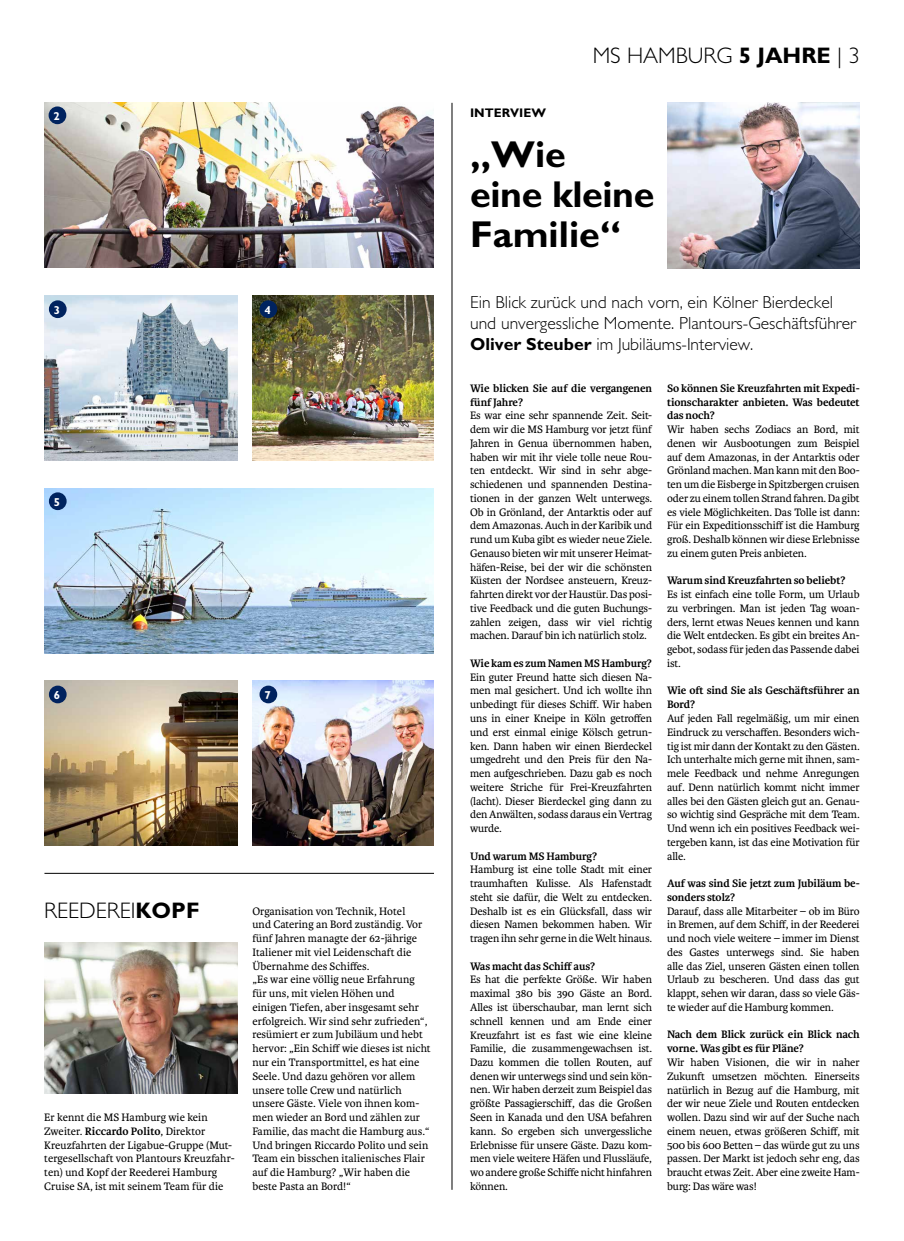
<style>
.page{position:relative;width:904px;height:1241px;background:#fff}
.page>*{position:absolute;margin:0;border:0;box-sizing:border-box;transform-origin:0 0}
.t1{font:700 37.5px/40px "Gill Alt One";letter-spacing:-.005em;color:#000}
.t2{font:300 22.5px "Gill Alt One";color:#000}
.t3{font:300 17.5px/21px "Gill Alt One";color:#000}
.t4{font:700 12.5px "Gill Alt One";color:#000}
.t5{font:11.5px/13.8px "Karmina";letter-spacing:-.005em;color:#000;text-align:justify}
.t6{font:700 11.5px/13.8px "Karmina";letter-spacing:-.01em;color:#000}
.t7{font:700 11.5px "Gill Alt One";color:#fff}
.s1{font-weight:700}
</style>
<div class="page">
<img style="left:44px;top:680px;width:193px;height:165px">
<img style="left:667px;top:103px;width:192px;height:165px">
<hr style="left:451px;top:103px;width:1px;height:1086px;background:#000">
<img style="left:44px;top:295px;width:193px;height:165px">
<img style="left:44px;top:488px;width:389px;height:165px">
<img style="left:252px;top:295px;width:181px;height:165px">
<hr style="left:44px;top:872px;width:390px;height:1px;background:#000">
<img style="left:44px;top:942px;width:193px;height:151px">
<img style="left:252px;top:680px;width:182px;height:165px">
<div style="left:49px;top:685px;width:18px;height:18px;background:#00235f;border-radius:50%"></div>
<div style="left:259px;top:685px;width:18px;height:18px;background:#00235f;border-radius:50%"></div>
<div style="left:259px;top:300px;width:18px;height:18px;background:#00235f;border-radius:50%"></div>
<div style="left:49px;top:492px;width:18px;height:18px;background:#00235f;border-radius:50%"></div>
<img style="left:44px;top:102px;width:390px;height:166px">
<div style="left:49px;top:300px;width:18px;height:18px;background:#00235f;border-radius:50%"></div>
<div style="left:49px;top:106px;width:17px;height:18px;background:#00235f;border-radius:50%"></div>
<p class="t7" style="left:54px;top:109px;width:8px">2</p>
<p class="t4" style="left:470px;top:105px;width:77px">INTERVIEW</p>
<h2 class="t2" style="left:592px;top:43px;width:268px">MS HAMBURG <span class="s1">5 JAHRE</span> | 3</h2>
<p class="t7" style="left:54px;top:303px;width:8px">3</p>
<p class="t7" style="left:54px;top:495px;width:8px">5</p>
<p class="t7" style="left:264px;top:303px;width:8px">4</p>
<p class="t7" style="left:54px;top:688px;width:8px">6</p>
<p class="t7" style="left:264px;top:688px;width:8px">7</p>
<h2 class="t2" style="left:44px;top:897px;width:157px">REEDEREI<span class="s1">KOPF</span></h2>
<p class="t5" style="left:44px;top:1110px;width:192px;text-align:left">Er kennt die MS Hamburg wie kein Zweiter. <span class="s1">Riccardo Polito</span>, Direktor Kreuzfahrten der Ligabue-Gruppe (Mut&shy;tergesellschaft von Plantours Kreuzfahr&shy;ten) und Kopf der Reederei Hamburg Cruise SA, ist mit seinem Team für die</p>
<p class="t5" style="left:252px;top:904px;width:180px;text-align:left">Organisation von Technik, Hotel<br>und Catering an Bord zuständig. Vor fünf Jahren managte der 62-jährige Italiener mit viel Leidenschaft die Übernahme des Schiffes.<br>„Es war eine völlig neue Erfahrung für uns, mit vielen Höhen und einigen Tiefen, aber insgesamt sehr erfolgreich. Wir sind sehr zufrieden“, resümiert er zum Jubiläum und hebt hervor: „Ein Schiff wie dieses ist nicht nur ein Transportmittel, es hat eine Seele. Und dazu gehören vor allem unsere tolle Crew und natürlich unsere Gäste. Viele von ihnen kom&shy;men wieder an Bord und zählen zur Familie, das macht die Hamburg aus.“ Und bringen Riccardo Polito und sein Team ein bisschen italienisches Flair auf die Hamburg? „Wir haben die beste Pasta an Bord!“</p>
<h1 class="t1" style="left:470px;top:134px;width:186px">„Wie<br>eine kleine<br>Familie“</h1>
<h3 class="t3" style="left:470px;top:292px;width:387px">Ein Blick zurück und nach vorn, ein Kölner Bierdeckel und unvergessliche Momente. Plantours-Geschäftsführer<br><span class="s1">Oliver Steuber</span> im Jubiläums-Interview.</h3>
<p class="t6" style="left:470px;top:381px;width:183px">Wie blicken Sie auf die vergangenen fünf Jahre?</p>
<p class="t5" style="left:470px;top:409px;width:183px">Es war eine sehr spannende Zeit. Seit&shy;dem wir die MS Hamburg vor jetzt fünf Jahren in Genua übernommen haben, haben wir mit ihr viele tolle neue Rou&shy;ten entdeckt. Wir sind in sehr abge&shy;schiedenen und spannenden Destina&shy;tionen in der ganzen Welt unterwegs.<br>Ob in Grönland, der Antarktis oder auf dem Amazonas. Auch in der Karibik und rund um Kuba gibt es wieder neue Ziele.<br>Genauso bieten wir mit unserer Heimat&shy;häfen-Reise, bei der wir die schönsten Küsten der Nordsee ansteuern, Kreuz&shy;fahrten direkt vor der Haustür. Das posi&shy;tive Feedback und die guten Buchungs&shy;zahlen zeigen, dass wir viel richtig machen. Darauf bin ich natürlich stolz.</p>
<p class="t6" style="left:470px;top:656px;width:183px">Wie kam es zum Namen MS Hamburg?</p>
<p class="t5" style="left:470px;top:670px;width:183px">Ein guter Freund hatte sich diesen Na&shy;men mal gesichert. Und ich wollte ihn unbedingt für dieses Schiff. Wir haben uns in einer Kneipe in Köln getroffen und erst einmal einige Kölsch getrun&shy;ken. Dann haben wir einen Bierdeckel umgedreht und den Preis für den Na&shy;men aufgeschrieben. Dazu gab es noch weitere Striche für Frei-Kreuzfahrten (lacht). Dieser Bierdeckel ging dann zu den Anwälten, sodass daraus ein Vertrag wurde.</p>
<p class="t6" style="left:470px;top:849px;width:128px">Und warum MS Hamburg?</p>
<p class="t5" style="left:470px;top:862px;width:183px">Hamburg ist eine tolle Stadt mit einer traumhaften Kulisse. Als Hafenstadt steht sie dafür, die Welt zu entdecken.<br>Deshalb ist es ein Glücksfall, dass wir diesen Namen bekommen haben. Wir tragen ihn sehr gerne in die Welt hinaus.</p>
<p class="t6" style="left:470px;top:959px;width:127px">Was macht das Schiff aus?</p>
<p class="t5" style="left:470px;top:972px;width:183px">Es hat die perfekte Größe. Wir haben maximal 380 bis 390 Gäste an Bord.<br>Alles ist überschaubar, man lernt sich schnell kennen und am Ende einer Kreuzfahrt ist es fast wie eine kleine Familie, die zusammengewachsen ist.<br>Dazu kommen die tollen Routen, auf denen wir unterwegs sind und sein kön&shy;nen. Wir haben derzeit zum Beispiel das größte Passagierschiff, das die Großen Seen in Kanada und den USA befahren kann. So ergeben sich unvergessliche Erlebnisse für unsere Gäste. Dazu kom&shy;men viele weitere Häfen und Flussläufe, wo andere große Schiffe nicht hinfahren können.</p>
<p class="t6" style="left:667px;top:381px;width:194px;text-align:justify">So können Sie Kreuzfahrten mit Expedi&shy;tionscharakter anbieten. Was bedeutet das noch?</p>
<p class="t5" style="left:667px;top:422px;width:194px">Wir haben sechs Zodiacs an Bord, mit denen wir Ausbootungen zum Beispiel auf dem Amazonas, in der Antarktis oder Grönland machen. Man kann mit den Boo&shy;ten um die Eisberge in Spitzbergen cruisen oder zu einem tollen Strand fahren. Da gibt es viele Möglichkeiten. Das Tolle ist dann:<br>Für ein Expeditionsschiff ist die Hamburg groß. Deshalb können wir diese Erlebnisse zu einem guten Preis anbieten.</p>
<p class="t6" style="left:667px;top:574px;width:180px">Warum sind Kreuzfahrten so beliebt?</p>
<p class="t5" style="left:667px;top:587px;width:194px">Es ist einfach eine tolle Form, um Urlaub zu verbringen. Man ist jeden Tag woan&shy;ders, lernt etwas Neues kennen und kann die Welt entdecken. Es gibt ein breites An&shy;gebot, sodass für jeden das Passende dabei ist.</p>
<p class="t6" style="left:667px;top:684px;width:194px">Wie oft sind Sie als Geschäftsführer an<br>Bord?</p>
<p class="t5" style="left:667px;top:711px;width:194px">Auf jeden Fall regelmäßig, um mir einen Eindruck zu verschaffen. Besonders wich&shy;tig ist mir dann der Kontakt zu den Gästen.<br>Ich unterhalte mich gerne mit ihnen, sam&shy;mele Feedback und nehme Anregungen auf. Denn natürlich kommt nicht immer alles bei den Gästen gleich gut an. Genau&shy;so wichtig sind Gespräche mit dem Team.<br>Und wenn ich ein positives Feedback wei&shy;tergeben kann, ist das eine Motivation für alle.</p>
<p class="t6" style="left:667px;top:876px;width:194px">Auf was sind Sie jetzt zum Jubiläum be&shy;sonders stolz?</p>
<p class="t5" style="left:667px;top:904px;width:194px">Darauf, dass alle Mitarbeiter – ob im Büro in Bremen, auf dem Schiff, in der Reederei und noch viele weitere – immer im Dienst des Gastes unterwegs sind. Sie haben alle das Ziel, unseren Gästen einen tollen Urlaub zu bescheren. Und dass das gut klappt, sehen wir daran, dass so viele Gäs&shy;te wieder auf die Hamburg kommen.</p>
<p class="t6" style="left:667px;top:1027px;width:194px">Nach dem Blick zurück ein Blick nach vorne. Was gibt es für Pläne?</p>
<p class="t5" style="left:667px;top:1055px;width:194px">Wir haben Visionen, die wir in naher Zukunft umsetzen möchten. Einerseits natürlich in Bezug auf die Hamburg, mit der wir neue Ziele und Routen entdecken wollen. Dazu sind wir auf der Suche nach einem neuen, etwas größeren Schiff, mit 500 bis 600 Betten – das würde gut zu uns passen. Der Markt ist jedoch sehr eng, das braucht etwas Zeit. Aber eine zweite Ham&shy;burg: Das wäre was!</p>
</div>
